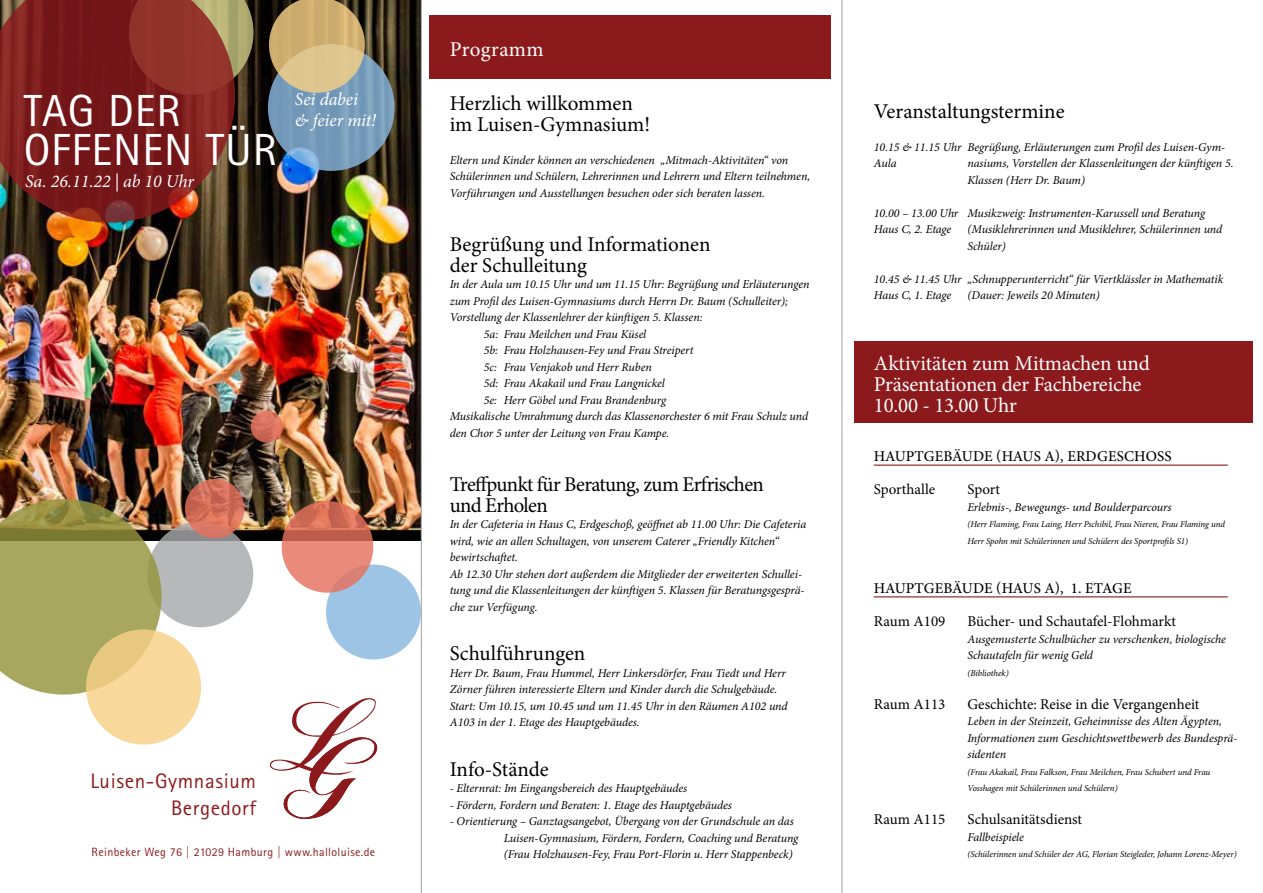
<style>
.page{position:relative;width:1263px;height:893px;background:#fff}
.page>*{position:absolute;margin:0;border:0;box-sizing:border-box;transform-origin:0 0}
.t1{font:45px "Agfa Rotis Sans Serif";letter-spacing:.02em;color:#fff}
.t2{font:21px/21px "Minion Pro";letter-spacing:-.005em;color:#000}
.t3{font:21px/21px "Minion Pro";letter-spacing:-.01em;color:#fff}
.t4{font:21px/21px "Minion Pro";letter-spacing:-.03em;color:#000}
.t5{font:21px/27px "Agfa Rotis Sans Serif";letter-spacing:.03em;color:#8c1a1d;text-align:right}
.t6{font:21px "Minion Pro";letter-spacing:.02em;color:#fff}
.t7{font:italic 18px "Minion Pro";color:#fff}
.t8{font:15px "Minion Pro";color:#000}
.t9{font:500 15px "Minion Pro";letter-spacing:.01em;color:#000}
.t10{font:italic 12px/16.5px "Minion Pro";letter-spacing:-.005em;color:#000}
.t11{font:12px "Agfa Rotis Sans Serif";letter-spacing:.03em;color:#8c1a1d}
.t12{font:italic 9px/16.5px "Minion Pro";letter-spacing:-.01em;color:#000}
</style>
<div class="page">
<div style="left:854px;top:341px;width:398px;height:82px;background:#8c1a1d"></div>
<div style="left:429px;top:15px;width:402px;height:63px;background:#8c1a1d"></div>
<hr style="left:874px;top:465px;width:354px;height:1px;background:#8c1a1d">
<hr style="left:874px;top:596px;width:354px;height:1px;background:#8c1a1d">
<img style="left:0;top:0;width:421px;height:540px">
<svg style="left:235px;top:0;width:19px;height:95px;background:#757048"></svg>
<svg style="left:0;top:0;width:235px;height:223px;background:#7b2621"></svg>
<svg style="left:268px;top:44px;width:127px;height:127px;background:#779cbb"></svg>
<svg style="left:270px;top:698px;width:107px;height:121px"></svg>
<svg style="left:147px;top:521px;width:106px;height:106px;background:#b2b4b6"></svg>
<svg style="left:0;top:499px;width:162px;height:196px;background:#a09c5a"></svg>
<div style="left:326px;top:564px;width:95px;height:95px;background:#9ec4e5;border-radius:50%"></div>
<svg style="left:282px;top:501px;width:91px;height:92px;background:#dc7b6b"></svg>
<svg style="left:269px;top:0;width:96px;height:93px;background:#b8a376"></svg>
<svg style="left:86px;top:629px;width:115px;height:115px;background:#f4d494"></svg>
<svg style="left:185px;top:479px;width:60px;height:59px;background:#d16f5b"></svg>
<svg style="left:251px;top:411px;width:32px;height:32px"></svg>
<hr style="left:841px;top:0;width:1px;height:893px;background:#a7a9ac">
<hr style="left:421px;top:0;width:1px;height:893px;background:#a7a9ac">
<h1 class="t1" style="left:24px;top:84px;width:159px">TAG DER</h1>
<h1 class="t1" style="left:24px;top:123px;width:255px">OFFENEN TÜR</h1>
<h3 class="t7" style="left:25px;top:169px;width:171px">Sa. 26.11.22 | ab 10 Uhr</h3>
<h3 class="t7" style="left:295px;top:87px;width:65px">Sei dabei</h3>
<h3 class="t7" style="left:295px;top:108px;width:83px">&amp; feier mit!</h3>
<h2 class="t5" style="left:90px;top:767px;width:167px">Luisen-Gymnasium<br>Bergedorf</h2>
<p class="t11" style="left:92px;top:845px;width:285px">Reinbeker Weg 76 | 21029 Hamburg | www.halloluise.de</p>
<h2 class="t6" style="left:450px;top:35px;width:95px">Programm</h2>
<h2 class="t2" style="left:450px;top:93px;width:202px">Herzlich willkommen im Luisen-Gymnasium!</h2>
<p class="t10" style="left:450px;top:152px;width:362px">Eltern und Kinder können an verschiedenen „Mitmach-Aktivitäten“ von<br>Schülerinnen und Schülern, Lehrerinnen und Lehrern und Eltern teilnehmen,<br>Vorführungen und Ausstellungen besuchen oder sich beraten lassen.</p>
<h2 class="t2" style="left:450px;top:234px;width:262px">Begrüßung und Informationen der Schulleitung</h2>
<p class="t10" style="left:450px;top:276px;width:361px">In der Aula um 10.15 Uhr und um 11.15 Uhr: Begrüßung und Erläuterungen</p>
<p class="t10" style="left:450px;top:293px;width:340px">zum Profil des Luisen-Gymnasiums durch Herrn Dr. Baum (Schulleiter);</p>
<p class="t10" style="left:450px;top:309px;width:254px">Vorstellung der Klassenlehrer der künftigen 5. Klassen:</p>
<p class="t10" style="left:484px;top:326px;width:164px">5a: Frau Meilchen und Frau Küsel</p>
<p class="t10" style="left:484px;top:342px;width:211px">5b: Frau Holzhausen-Fey und Frau Streipert</p>
<p class="t10" style="left:484px;top:359px;width:170px">5c: Frau Venjakob und Herr Ruben</p>
<p class="t10" style="left:484px;top:375px;width:183px">5d: Frau Akakail und Frau Langnickel</p>
<p class="t10" style="left:484px;top:392px;width:184px">5e: Herr Göbel und Frau Brandenburg</p>
<p class="t10" style="left:450px;top:408px;width:360px">Musikalische Umrahmung durch das Klassenorchester 6 mit Frau Schulz und</p>
<p class="t10" style="left:450px;top:425px;width:221px">den Chor 5 unter der Leitung von Frau Kampe.</p>
<h2 class="t4" style="left:450px;top:474px;width:316px">Treffpunkt für Beratung, zum Erfrischen und Erholen</h2>
<p class="t10" style="left:450px;top:516px;width:358px">In der Cafeteria in Haus C, Erdgeschoß, geöffnet ab 11.00 Uhr: Die Cafeteria wird, wie an allen Schultagen, von unserem Caterer „Friendly Kitchen“ bewirtschaftet.<br>Ab 12.30 Uhr stehen dort außerdem die Mitglieder der erweiterten Schullei&shy;tung und die Klassenleitungen der künftigen 5. Klassen für Beratungsgesprä&shy;che zur Verfügung.</p>
<h2 class="t2" style="left:450px;top:643px;width:137px">Schulführungen</h2>
<p class="t10" style="left:450px;top:665px;width:339px">Herr Dr. Baum, Frau Hummel, Herr Linkersdörfer, Frau Tiedt und Herr Zörner führen interessierte Eltern und Kinder durch die Schulgebäude.<br>Start: Um 10.15, um 10.45 und um 11.45 Uhr in den Räumen A102 und A103 in der 1. Etage des Hauptgebäudes.</p>
<h2 class="t2" style="left:450px;top:759px;width:101px">Info-Stände</h2>
<p class="t10" style="left:450px;top:780px;width:239px">- Elternrat: Im Eingangsbereich des Hauptgebäudes</p>
<p class="t10" style="left:450px;top:797px;width:284px">- Fördern, Fordern und Beraten: 1. Etage des Hauptgebäudes</p>
<p class="t10" style="left:504px;top:813px;width:296px;text-indent:-54px">- Orientierung – Ganztagsangebot, Übergang von der Grundschule an das<br>Luisen-Gymnasium, Fördern, Fordern, Coaching und Beratung (Frau Holzhausen-Fey, Frau Port-Florin u. Herr Stappenbeck)</p>
<h2 class="t2" style="left:874px;top:101px;width:192px">Veranstaltungstermine</h2>
<p class="t10" style="left:874px;top:139px;width:353px">10.15 &amp; 11.15 Uhr Begrüßung, Erläuterungen zum Profil des Luisen-Gym-<br>Aula</p>
<p class="t10" style="left:967px;top:155px;width:268px">nasiums, Vorstellen der Klassenleitungen der künftigen 5.<br>Klassen (Herr Dr. Baum)</p>
<p class="t10" style="left:874px;top:205px;width:333px">10.00 – 13.00 Uhr Musikzweig: Instrumenten-Karussell und Beratung<br>Haus C, 2. Etage</p>
<p class="t10" style="left:967px;top:221px;width:256px">(Musiklehrerinnen und Musiklehrer, Schülerinnen und<br>Schüler)</p>
<p class="t10" style="left:874px;top:271px;width:351px">10.45 &amp; 11.45 Uhr „Schnupperunterricht“ für Viertklässler in Mathematik<br>Haus C, 1. Etage</p>
<p class="t10" style="left:967px;top:287px;width:134px">(Dauer: Jeweils 20 Minuten)</p>
<h2 class="t3" style="left:874px;top:353px;width:278px">Aktivitäten zum Mitmachen und<br>Präsentationen der Fachbereiche<br>10.00 - 13.00 Uhr</h2>
<p class="t9" style="left:874px;top:446px;width:299px">HAUPTGEBÄUDE (HAUS A), ERDGESCHOSS</p>
<p class="t8" style="left:874px;top:479px;width:63px">Sporthalle</p>
<p class="t8" style="left:967px;top:479px;width:34px">Sport</p>
<p class="t10" style="left:967px;top:499px;width:206px">Erlebnis-, Bewegungs- und Boulderparcours</p>
<p class="t12" style="left:967px;top:516px;width:259px">(Herr Flaming, Frau Laing, Herr Pschibil, Frau Nieren, Frau Flaming und<br>Herr Spohn mit Schülerinnen und Schülern des Sportprofils S1)</p>
<p class="t9" style="left:874px;top:578px;width:259px">HAUPTGEBÄUDE (HAUS A), 1. ETAGE</p>
<p class="t8" style="left:874px;top:611px;width:73px">Raum A109</p>
<p class="t8" style="left:967px;top:611px;width:210px">Bücher- und Schautafel-Flohmarkt</p>
<p class="t10" style="left:967px;top:631px;width:260px">Ausgemusterte Schulbücher zu verschenken, biologische<br>Schautafeln für wenig Geld</p>
<p class="t12" style="left:967px;top:665px;width:43px">(Bibliothek)</p>
<p class="t8" style="left:874px;top:694px;width:73px">Raum A113</p>
<p class="t8" style="left:967px;top:694px;width:234px">Geschichte: Reise in die Vergangenheit</p>
<p class="t10" style="left:967px;top:713px;width:271px">Leben in der Steinzeit, Geheimnisse des Alten Ägypten,<br>Informationen zum Geschichtswettbewerb des Bundesprä&shy;sidenten</p>
<p class="t12" style="left:967px;top:764px;width:244px">(Frau Akakail, Frau Falkson, Frau Meilchen, Frau Schubert und Frau<br>Vosshagen mit Schülerinnen und Schülern)</p>
<p class="t8" style="left:874px;top:809px;width:73px">Raum A115</p>
<p class="t8" style="left:967px;top:809px;width:116px">Schulsanitätsdienst</p>
<p class="t10" style="left:967px;top:829px;width:58px">Fallbeispiele</p>
<p class="t12" style="left:967px;top:846px;width:271px">(Schülerinnen und Schüler der AG, Florian Steigleder, Johann Lorenz-Meyer)</p>
</div>
